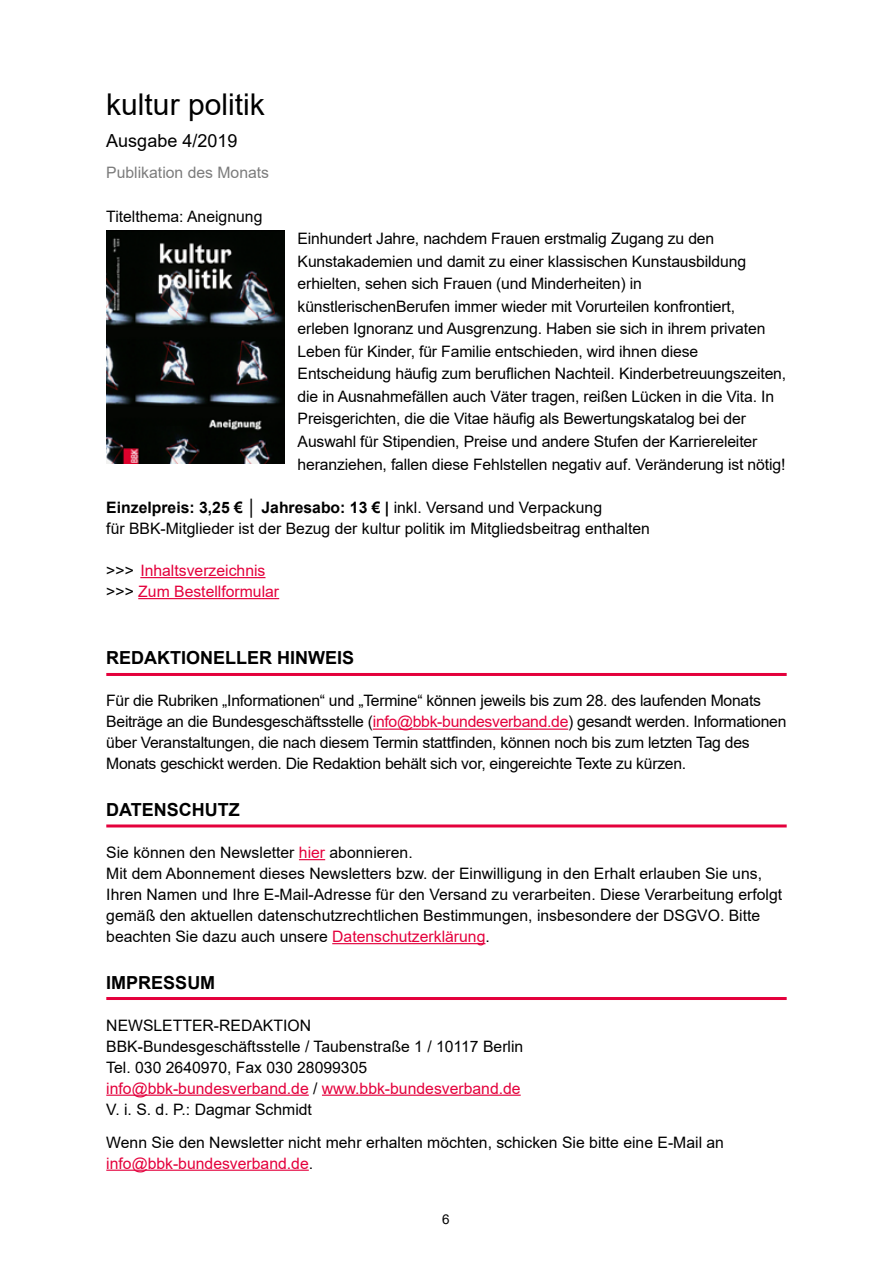
<style>
.page{position:relative;width:893px;height:1263px;background:#fff}
.page>*{position:absolute;margin:0;border:0;box-sizing:border-box;transform-origin:0 0}
.t1{font:30px "Arial";color:#000}
.t2{font:700 18px "Arial";color:#000}
.t3{font:18px "Arial";color:#000}
.t4{font:15.75px/21px "Arial";letter-spacing:-.01em;color:#000}
.t5{font:15.75px/21px "Arial";color:#e4003c}
.t6{font:15.75px "Arial";color:#7c7c7c}
.t7{font:13.5px "Arial";color:#000}
.s1{font-weight:700}
.s2{color:#000}
.s3{color:#e4003c}
</style>
<div class="page">
<hr style="left:140px;top:577px;width:126px;height:1px;background:#e4003c">
<hr style="left:138px;top:598px;width:141px;height:1px;background:#e4003c">
<hr style="left:106px;top:673px;width:681px;height:3px;background:#e4003c">
<hr style="left:373px;top:728px;width:195px;height:2px;background:#e4003c">
<hr style="left:106px;top:824px;width:681px;height:3px;background:#e4003c">
<svg style="left:299px;top:859px;width:26px;height:1px"></svg>
<hr style="left:332px;top:943px;width:153px;height:1px;background:#e4003c">
<hr style="left:106px;top:997px;width:681px;height:3px;background:#e4003c">
<hr style="left:106px;top:1094px;width:203px;height:2px;background:#e4003c">
<hr style="left:322px;top:1094px;width:199px;height:2px;background:#e4003c">
<hr style="left:106px;top:1169px;width:203px;height:2px;background:#e4003c">
<img style="left:106px;top:230px;width:179px;height:234px">
<h1 class="t1" style="left:106px;top:84px;width:160px">kultur politik</h1>
<p class="t3" style="left:106px;top:128px;width:133px">Ausgabe 4/2019</p>
<p class="t6" style="left:106px;top:162px;width:164px">Publikation des Monats</p>
<p class="t4" style="left:106px;top:206px;width:158px">Titelthema: Aneignung</p>
<p class="t4" style="left:297px;top:228px;width:490px;line-height:22.5px">Einhundert Jahre, nachdem Frauen erstmalig Zugang zu den Kunstakademien und damit zu einer klassischen Kunstausbildung erhielten, sehen sich Frauen (und Minderheiten) in künstlerischenBerufen immer wieder mit Vorurteilen konfrontiert, erleben Ignoranz und Ausgrenzung. Haben sie sich in ihrem privaten Leben für Kinder, für Familie entschieden, wird ihnen diese Entscheidung häufig zum beruflichen Nachteil. Kinderbetreuungszeiten, die in Ausnahmefällen auch Väter tragen, reißen Lücken in die Vita. In Preisgerichten, die die Vitae häufig als Bewertungskatalog bei der Auswahl für Stipendien, Preise und andere Stufen der Karriereleiter heranziehen, fallen diese Fehlstellen negativ auf. Veränderung ist nötig!</p>
<p class="t4" style="left:106px;top:497px;width:545px"><span class="s1">Einzelpreis: 3,25 € │ Jahresabo: 13 € |</span> inkl. Versand und Verpackung<br>für BBK-Mitglieder ist der Bezug der kultur politik im Mitgliedsbeitrag enthalten</p>
<p class="t5" style="left:106px;top:560px;width:174px"><span class="s2">&gt;&gt;&gt;</span> Inhaltsverzeichnis <span class="s2">&gt;&gt;&gt;</span> Zum Bestellformular</p>
<p class="t2" style="left:106px;top:645px;width:250px">REDAKTIONELLER HINWEIS</p>
<p class="t4" style="left:106px;top:690px;width:682px">Für die Rubriken „Informationen“ und „Termine“ können jeweils bis zum 28. des laufenden Monats Beiträge an die Bundesgeschäftsstelle (<span class="s3">info@bbk-bundesverband.de</span>) gesandt werden. Informationen über Veranstaltungen, die nach diesem Termin stattfinden, können noch bis zum letzten Tag des Monats geschickt werden. Die Redaktion behält sich vor, eingereichte Texte zu kürzen.</p>
<p class="t2" style="left:106px;top:797px;width:135px">DATENSCHUTZ</p>
<p class="t4" style="left:106px;top:842px;width:677px">Sie können den Newsletter <span class="s3">hier</span> abonnieren.<br>Mit dem Abonnement dieses Newsletters bzw. der Einwilligung in den Erhalt erlauben Sie uns, Ihren Namen und Ihre E-Mail-Adresse für den Versand zu verarbeiten. Diese Verarbeitung erfolgt gemäß den aktuellen datenschutzrechtlichen Bestimmungen, insbesondere der DSGVO. Bitte beachten Sie dazu auch unsere <span class="s3">Datenschutzerklärung</span>.</p>
<p class="t2" style="left:106px;top:969px;width:111px">IMPRESSUM</p>
<p class="t4" style="left:106px;top:1014px;width:419px">NEWSLETTER-REDAKTION<br>BBK-Bundesgeschäftsstelle / Taubenstraße 1 / 10117 Berlin Tel. 030 2640970, Fax 030 28099305 <span class="s3">info@bbk-bundesverband.de</span> / <span class="s3">www.bbk-bundesverband.de </span>V. i. S. d. P.: Dagmar Schmidt</p>
<p class="t4" style="left:106px;top:1131px;width:619px">Wenn Sie den Newsletter nicht mehr erhalten möchten, schicken Sie bitte eine E-Mail an <span class="s3">info@bbk-bundesverband.de</span>.</p>
<p class="t7" style="left:442px;top:1210px;width:9px">6</p>
</div>
